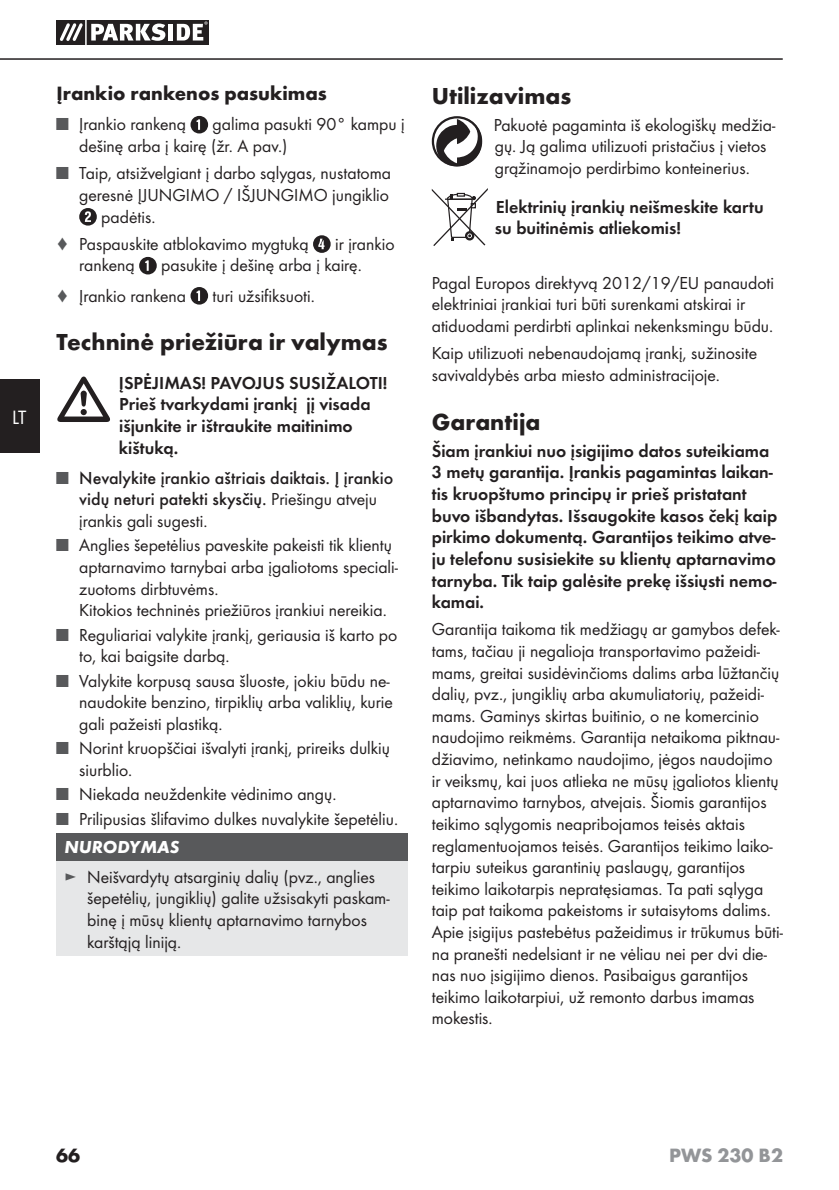
<style>
.page{position:relative;width:839px;height:1190px;background:#fff}
.page>*{position:absolute;margin:0;border:0;box-sizing:border-box;transform-origin:0 0}
.t1{font:700 24px "Futura";color:#231f20}
.t2{font:700 20px "Futura";color:#231f20}
.t3{font:700 20px "Futura";color:#939598}
.t4{font:20px "Futura Boo";color:#fff}
.t5{font:18px/21.6px "Futura Boo";color:#231f20}
.t6{font:18px/21.6px "Futura Dem";color:#231f20}
.t7{font:500 18px/21.6px "Futura";color:#231f20;text-align:center}
.t8{font:italic 700 18px "Futura";color:#fff}
.s1{color:#58595b}
.s2{font-family:"Futura Boo";font-weight:400;color:#58595b}
.s3{font-family:"Futura Boo";font-weight:400}
</style>
<div class="page">
<hr style="left:0;top:58px;width:782px;height:2px;background:#231f20">
<div style="left:0;top:379px;width:39px;height:74px;background:#231f20"></div>
<svg style="left:56px;top:20px;width:153px;height:25px"></svg>
<hr style="left:85px;top:20px;width:2px;height:25px;background:#fff">
<svg style="left:190px;top:116px;width:18px;height:17px"></svg>
<svg style="left:79px;top:208px;width:18px;height:17px"></svg>
<svg style="left:313px;top:235px;width:17px;height:18px"></svg>
<svg style="left:139px;top:257px;width:18px;height:17px"></svg>
<svg style="left:190px;top:287px;width:18px;height:17px"></svg>
<div style="left:56px;top:833px;width:351px;height:28px;background:#58595b"></div>
<div style="left:56px;top:861px;width:351px;height:94px;background:#e6e7e8"></div>
<svg style="left:57px;top:376px;width:53px;height:46px"></svg>
<div style="left:431px;top:116px;width:51px;height:50px;border:2px solid #231f20;border-radius:50%"></div>
<svg style="left:434px;top:118px;width:48px;height:48px"></svg>
<svg style="left:431px;top:189px;width:56px;height:57px"></svg>
<p class="t4" style="left:12px;top:408px;width:16px">LT</p>
<p class="t2" style="left:56px;top:86px;width:272px">Įrankio rankenos pasukimas</p>
<p class="t5" style="left:56px;top:115px;width:131px"><span class="s1">■</span> Įrankio rankeną</p>
<p class="t5" style="left:79px;top:115px;width:327px;text-indent:133px">galima pasukti 90° kampu į dešinę arba į kairę (žr. A pav.)</p>
<p class="t5" style="left:56px;top:163px;width:336px"><span class="s1">■</span> Taip, atsižvelgiant į darbo sąlygas, nustatoma</p>
<p class="t5" style="left:79px;top:185px;width:311px">geresnė ĮJUNGIMO / IŠJUNGIMO jungiklio</p>
<p class="t5" style="left:101px;top:207px;width:56px">padėtis.</p>
<p class="t5" style="left:56px;top:234px;width:253px"><span class="s1">♦</span> Paspauskite atblokavimo mygtuką</p>
<p class="t5" style="left:335px;top:234px;width:61px">ir įrankio</p>
<p class="t5" style="left:79px;top:256px;width:57px">rankeną</p>
<p class="t5" style="left:56px;top:251px;width:306px;line-height:30px;text-indent:105px">pasukite į dešinę arba į kairę. <span class="s1">♦</span> Įrankio rankena</p>
<p class="t5" style="left:212px;top:286px;width:104px">turi užsifiksuoti.</p>
<h1 class="t1" style="left:56px;top:333px;width:332px">Techninė priežiūra ir valymas</h1>
<p class="t6" style="left:119px;top:373px;width:270px">ĮSPĖJIMAS! PAVOJUS SUSIŽALOTI!<br>Prieš tvarkydami įrankį jį visada išjunkite ir ištraukite maitinimo kištuką.</p>
<p class="t7" style="left:56px;top:468px;width:338px"><span class="s2">■</span> Nevalykite įrankio aštriais daiktais. Į įrankio vidų neturi patekti skysčių. <span class="s3">Priešingu atveju</span></p>
<p class="t5" style="left:79px;top:511px;width:130px">įrankis gali sugesti.</p>
<p class="t5" style="left:79px;top:535px;width:320px;text-indent:-23px"><span class="s1">■</span> Anglies šepetėlius paveskite pakeisti tik klientų aptarnavimo tarnybai arba įgaliotoms speciali&shy;zuotoms dirbtuvėms.<br>Kitokios techninės priežiūros įrankiui nereikia.</p>
<p class="t5" style="left:79px;top:625px;width:319px;text-indent:-23px"><span class="s1">■</span> Reguliariai valykite įrankį, geriausia iš karto po to, kai baigsite darbą.</p>
<p class="t5" style="left:79px;top:671px;width:315px;text-indent:-23px"><span class="s1">■</span> Valykite korpusą sausa šluoste, jokiu būdu ne&shy;naudokite benzino, tirpiklių arba valiklių, kurie gali pažeisti plastiką.</p>
<p class="t5" style="left:79px;top:738px;width:312px;text-indent:-23px"><span class="s1">■</span> Norint kruopščiai išvalyti įrankį, prireiks dulkių siurblio.</p>
<p class="t5" style="left:56px;top:784px;width:281px"><span class="s1">■</span> Niekada neuždenkite vėdinimo angų.</p>
<p class="t5" style="left:56px;top:809px;width:343px"><span class="s1">■</span> Prilipusias šlifavimo dulkes nuvalykite šepetėliu.</p>
<p class="t8" style="left:64px;top:841px;width:116px">NURODYMAS</p>
<p class="t5" style="left:87px;top:867px;width:304px;text-indent:-23px"><span class="s1">►</span> Neišvardytų atsarginių dalių (pvz., anglies šepetėlių, jungiklių) galite užsisakyti paskam&shy;binę į mūsų klientų aptarnavimo tarnybos karštąją liniją.</p>
<h1 class="t1" style="left:431px;top:86px;width:141px">Utilizavimas</h1>
<p class="t5" style="left:493px;top:115px;width:283px">Pakuotė pagaminta iš ekologiškų medžia&shy;gų. Ją galima utilizuoti pristačius į vietos grąžinamojo perdirbimo konteinerius.</p>
<p class="t6" style="left:494px;top:197px;width:270px">Elektrinių įrankių neišmeskite kartu su buitinėmis atliekomis!</p>
<p class="t5" style="left:431px;top:273px;width:343px">Pagal Europos direktyvą 2012/19/EU panaudoti elektriniai įrankiai turi būti surenkami atskirai ir atiduodami perdirbti aplinkai nekenksmingu būdu.</p>
<p class="t5" style="left:431px;top:343px;width:326px">Kaip utilizuoti nebenaudojamą įrankį, sužinosite savivaldybės arba miesto administracijoje.</p>
<h1 class="t1" style="left:431px;top:412px;width:110px">Garantija</h1>
<p class="t6" style="left:431px;top:441px;width:347px">Šiam įrankiui nuo įsigijimo datos suteikiama 3 metų garantija. Įrankis pagamintas laikan&shy;tis kruopštumo principų ir prieš pristatant buvo išbandytas. Išsaugokite kasos čekį kaip pirkimo dokumentą. Garantijos teikimo atve&shy;ju telefonu susisiekite su klientų aptarnavimo tarnyba. Tik taip galėsite prekę išsiųsti nemo&shy;kamai.</p>
<p class="t5" style="left:431px;top:619px;width:352px">Garantija taikoma tik medžiagų ar gamybos defek&shy;tams, tačiau ji negalioja transportavimo pažeidi&shy;mams, greitai susidėvinčioms dalims arba lūžtančių dalių, pvz., jungiklių arba akumuliatorių, pažeidi&shy;mams. Gaminys skirtas buitinio, o ne komercinio naudojimo reikmėms. Garantija netaikoma piktnau&shy;džiavimo, netinkamo naudojimo, jėgos naudojimo ir veiksmų, kai juos atlieka ne mūsų įgaliotos klientų aptarnavimo tarnybos, atvejais. Šiomis garantijos teikimo sąlygomis neapribojamos teisės aktais reglamentuojamos teisės. Garantijos teikimo laiko&shy;tarpiu suteikus garantinių paslaugų, garantijos teikimo laikotarpis nepratęsiamas. Ta pati sąlyga taip pat taikoma pakeistoms ir sutaisytoms dalims.<br>Apie įsigijus pastebėtus pažeidimus ir trūkumus būti&shy;na pranešti nedelsiant ir ne vėliau nei per dvi die&shy;nas nuo įsigijimo dienos. Pasibaigus garantijos teikimo laikotarpiui, už remonto darbus imamas mokestis.</p>
<p class="t2" style="left:56px;top:1147px;width:25px">66</p>
<p class="t3" style="left:668px;top:1147px;width:115px">PWS 230 B2</p>
</div>
